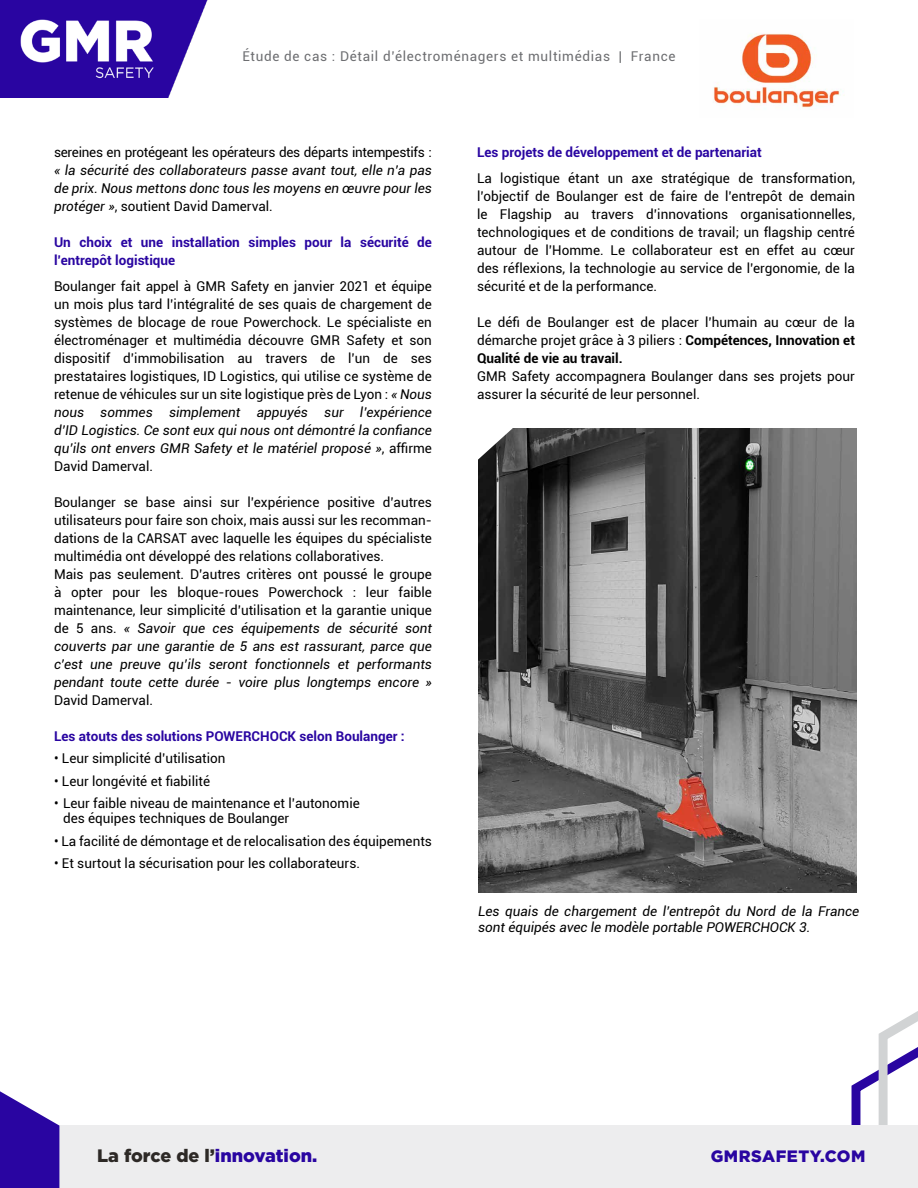
<style>
.page{position:relative;width:918px;height:1188px;background:#fff}
.page>*{position:absolute;margin:0;border:0;box-sizing:border-box;transform-origin:0 0}
.t1{font:900 18px "Gotham";color:#2d2926}
.t2{font:900 16.5px "Gotham";letter-spacing:.03em;color:#2905a1}
.t3{font:13.5px/18px "Roboto";color:#000;text-align:justify}
.t4{font:italic 13.5px/18px "Roboto";color:#000;text-align:justify}
.t5{font:700 13.5px/18px "Roboto";color:#2905a1}
.t6{font:13.5px "Roboto";letter-spacing:-.02em;color:#000}
.t7{font:13.5px "Roboto";letter-spacing:.05em;color:#6d6e71}
.s1{font-style:normal}
.s2{font-style:italic}
.s3{font-weight:700}
.s4{color:#2905a1}
</style>
<div class="page">
<svg style="left:851px;top:1011px;width:67px;height:114px"></svg>
<div style="left:0;top:1125px;width:918px;height:63px;background:#ededee"></div>
<svg style="left:0;top:1091px;width:59px;height:97px"></svg>
<img style="left:478px;top:429px;width:378px;height:463px">
<svg style="left:478px;top:428px;width:40px;height:36px"></svg>
<img style="left:713px;top:33px;width:131px;height:75px">
<img style="left:0;top:0;width:208px;height:97px">
<p class="t7" style="left:242px;top:47px;width:435px">Étude de cas : Détail d’électroménagers et multimédias | France</p>
<p class="t6" style="left:54px;top:143px;width:379px">sereines en protégeant les opérateurs des départs intempestifs :</p>
<p class="t4" style="left:54px;top:161px;width:380px">« la sécurité des collaborateurs passe avant tout, elle n’a pas de prix. Nous mettons donc tous les moyens en œuvre pour les protéger »<span class="s1">, soutient David Damerval.</span></p>
<p class="t5" style="left:54px;top:233px;width:379px">Un choix et une installation simples pour la sécurité de l’entrepôt logistique</p>
<p class="t3" style="left:54px;top:276px;width:380px">Boulanger fait appel à GMR Safety en janvier 2021 et équipe un mois plus tard l’intégralité de ses quais de chargement de systèmes de blocage de roue Powerchock. Le spécialiste en électroménager et multimédia découvre GMR Safety et son dispositif d’immobilisation au travers de l’un de ses prestataires logistiques, ID Logistics, qui utilise ce système de retenue de véhicules sur un site logistique près de Lyon : <span class="s2">« Nous nous sommes simplement appuyés sur l’expérience d’ID Logistics. Ce sont eux qui nous ont démontré la confiance qu’ils ont envers GMR Safety et le matériel proposé »</span>, affirme David Damerval.</p>
<p class="t3" style="left:54px;top:492px;width:380px;text-align:left">Boulanger se base ainsi sur l’expérience positive d’autres utilisateurs pour faire son choix, mais aussi sur les recomman&shy;dations de la CARSAT avec laquelle les équipes du spécialiste multimédia ont développé des relations collaboratives.<br>Mais pas seulement. D’autres critères ont poussé le groupe à opter pour les bloque-roues Powerchock : leur faible maintenance, leur simplicité d’utilisation et la garantie unique de 5 ans. <span class="s2">« Savoir que ces équipements de sécurité sont couverts par une garantie de 5 ans est rassurant, parce que c’est une preuve qu’ils seront fonctionnels et performants pendant toute cette durée - voire plus longtemps encore »</span></p>
<p class="t3" style="left:54px;top:690px;width:101px">David Damerval.</p>
<p class="t5" style="left:54px;top:726px;width:352px">Les atouts des solutions POWERCHOCK selon Boulanger :</p>
<p class="t3" style="left:54px;top:749px;width:173px">• Leur simplicité d’utilisation</p>
<p class="t3" style="left:54px;top:771px;width:158px">• Leur longévité et fiabilité</p>
<p class="t3" style="left:63px;top:795px;width:298px;line-height:15px;text-indent:-9px">• Leur faible niveau de maintenance et l’autonomie des équipes techniques de Boulanger</p>
<p class="t3" style="left:54px;top:831px;width:379px">• La facilité de démontage et de relocalisation des équipements</p>
<p class="t3" style="left:54px;top:854px;width:308px">• Et surtout la sécurisation pour les collaborateurs.</p>
<p class="t5" style="left:477px;top:143px;width:286px">Les projets de développement et de partenariat</p>
<p class="t3" style="left:477px;top:169px;width:380px">La logistique étant un axe stratégique de transformation, l’objectif de Boulanger est de faire de l’entrepôt de demain le Flagship au travers d’innovations organisationnelles, technologiques et de conditions de travail; un flagship centré autour de l’Homme. Le collaborateur est en effet au cœur des réflexions, la technologie au service de l’ergonomie, de la sécurité et de la performance.</p>
<p class="t3" style="left:477px;top:313px;width:379px">Le défi de Boulanger est de placer l’humain au cœur de la démarche projet grâce à 3 piliers : <span class="s3">Compétences, Innovation et Qualité de vie au travail.</span></p>
<p class="t3" style="left:477px;top:367px;width:379px">GMR Safety accompagnera Boulanger dans ses projets pour assurer la sécurité de leur personnel.</p>
<p class="t4" style="left:478px;top:903px;width:383px;line-height:16.2px">Les quais de chargement de l’entrepôt du Nord de la France sont équipés avec le modèle portable POWERCHOCK 3.</p>
<h1 class="t1" style="left:97px;top:1143px;width:222px">La force de l’<span class="s4">innovation.</span></h1>
<p class="t2" style="left:711px;top:1144px;width:156px">GMRSAFETY.COM</p>
</div>
